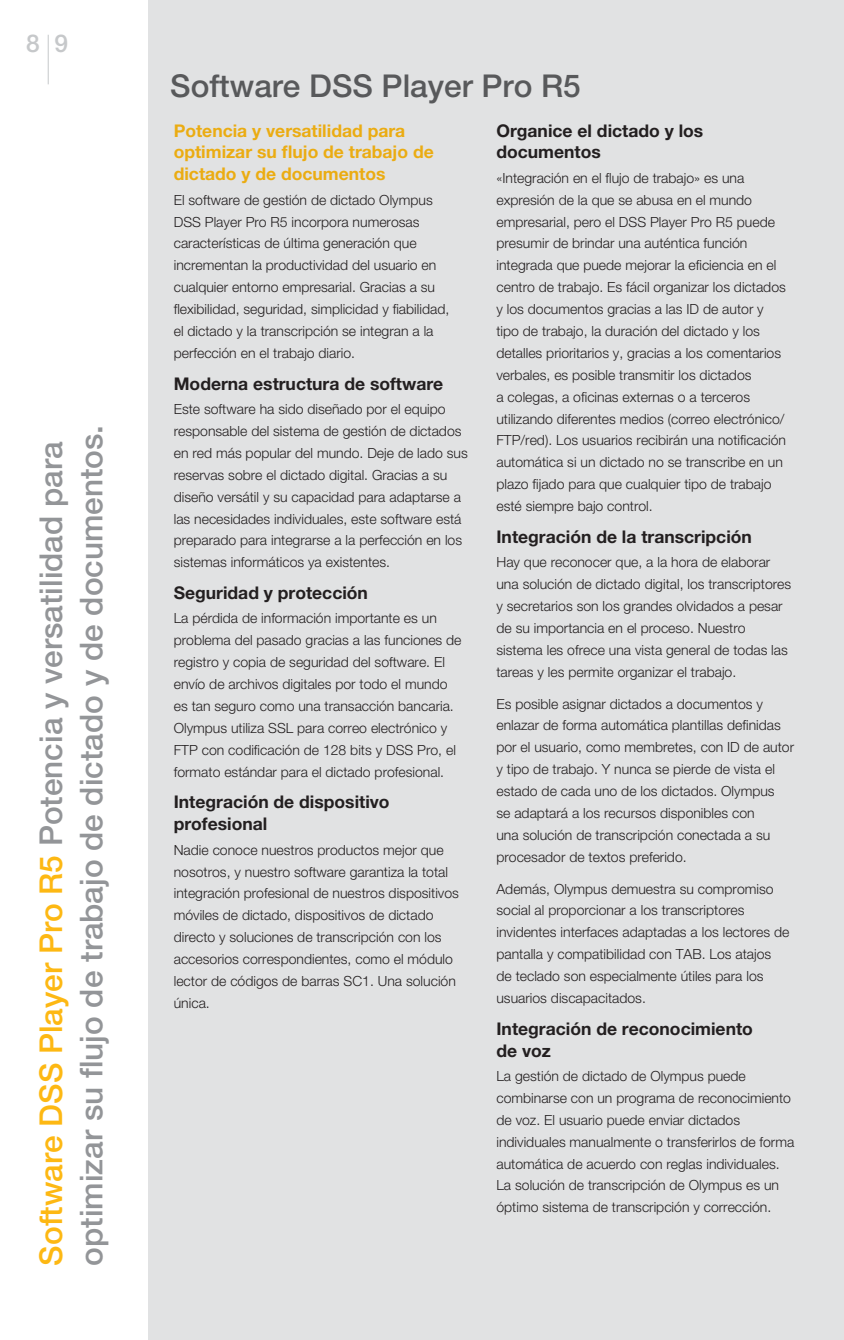
<style>
.page{position:relative;width:844px;height:1340px;background:#fff}
.page>*{position:absolute;margin:0;border:0;box-sizing:border-box;transform-origin:0 0}
.t1{font:500 31.5px/40.2px "Helvetica Neue LT Std";color:#939598}
.t2{font:500 31.5px "Helvetica Neue LT Std";color:#58595b}
.t3{font:500 24.5px "Helvetica Neue LT Std";color:#c6c8ca}
.t4{font:700 17.5px/21.9px "Helvetica Neue LT Std";color:#231f20}
.t5{font:700 17.5px/21.9px "Helvetica Neue LT Std";color:#ebac12}
.t6{font:300 14px/21.9px "Helvetica Neue LT Std";color:#231f20}
.s1{color:#fdb813}
</style>
<div class="page">
<div style="left:149px;top:0;width:694px;height:1339px;background:#e1e2e3"></div>
<hr style="left:48px;top:35px;width:1px;height:49px;background:#c6c8ca">
<h2 class="t3" style="left:26px;top:35px;width:44px">8 9</h2>
<h1 class="t1" style="left:34px;top:1265px;width:842px;rotate:-90deg"><span class="s1">Software DSS Player Pro R5</span> Potencia y versatilidad para optimizar su flujo de trabajo de dictado y de documentos.</h1>
<h1 class="t2" style="left:170px;top:74px;width:412px">Software DSS Player Pro R5</h1>
<p class="t5" style="left:174px;top:121px;width:261px">Potencia y versatilidad para optimizar su flujo de trabajo de dictado y de documentos</p>
<p class="t6" style="left:174px;top:190px;width:277px">El software de gestión de dictado Olympus DSS Player Pro R5 incorpora numerosas características de última generación que incrementan la productividad del usuario en cualquier entorno empresarial. Gracias a su flexibilidad, seguridad, simplicidad y fiabilidad, el dictado y la transcripción se integran a la perfección en el trabajo diario.</p>
<p class="t4" style="left:174px;top:374px;width:271px">Moderna estructura de software</p>
<p class="t6" style="left:174px;top:399px;width:295px">Este software ha sido diseñado por el equipo responsable del sistema de gestión de dictados en red más popular del mundo. Deje de lado sus reservas sobre el dictado digital. Gracias a su diseño versátil y su capacidad para adaptarse a las necesidades individuales, este software está preparado para integrarse a la perfección en los sistemas informáticos ya existentes.</p>
<p class="t4" style="left:174px;top:583px;width:196px">Seguridad y protección</p>
<p class="t6" style="left:174px;top:609px;width:289px">La pérdida de información importante es un problema del pasado gracias a las funciones de registro y copia de seguridad del software. El envío de archivos digitales por todo el mundo es tan seguro como una transacción bancaria.<br>Olympus utiliza SSL para correo electrónico y FTP con codificación de 128 bits y DSS Pro, el formato estándar para el dictado profesional.</p>
<p class="t4" style="left:174px;top:793px;width:217px">Integración de dispositivo profesional</p>
<p class="t6" style="left:174px;top:840px;width:286px">Nadie conoce nuestros productos mejor que nosotros, y nuestro software garantiza la total integración profesional de nuestros dispositivos móviles de dictado, dispositivos de dictado directo y soluciones de transcripción con los accesorios correspondientes, como el módulo lector de códigos de barras SC1. Una solución única.</p>
<p class="t4" style="left:496px;top:121px;width:208px">Organice el dictado y los documentos</p>
<p class="t6" style="left:496px;top:168px;width:291px">«Integración en el flujo de trabajo» es una expresión de la que se abusa en el mundo empresarial, pero el DSS Player Pro R5 puede presumir de brindar una auténtica función integrada que puede mejorar la eficiencia en el centro de trabajo. Es fácil organizar los dictados y los documentos gracias a las ID de autor y tipo de trabajo, la duración del dictado y los detalles prioritarios y, gracias a los comentarios verbales, es posible transmitir los dictados<br>a colegas, a oficinas externas o a terceros utilizando diferentes medios (correo electrónico/ FTP/red). Los usuarios recibirán una notificación automática si un dictado no se transcribe en un plazo fijado para que cualquier tipo de trabajo esté siempre bajo control.</p>
<p class="t4" style="left:496px;top:527px;width:257px">Integración de la transcripción</p>
<p class="t6" style="left:496px;top:553px;width:296px">Hay que reconocer que, a la hora de elaborar una solución de dictado digital, los transcriptores y secretarios son los grandes olvidados a pesar de su importancia en el proceso. Nuestro sistema les ofrece una vista general de todas las tareas y les permite organizar el trabajo.</p>
<p class="t6" style="left:496px;top:694px;width:299px">Es posible asignar dictados a documentos y enlazar de forma automática plantillas definidas por el usuario, como membretes, con ID de autor y tipo de trabajo. Y nunca se pierde de vista el estado de cada uno de los dictados. Olympus<br>se adaptará a los recursos disponibles con<br>una solución de transcripción conectada a su procesador de textos preferido.</p>
<p class="t6" style="left:496px;top:879px;width:294px">Además, Olympus demuestra su compromiso social al proporcionar a los transcriptores invidentes interfaces adaptadas a los lectores de pantalla y compatibilidad con TAB. Los atajos de teclado son especialmente útiles para los usuarios discapacitados.</p>
<p class="t4" style="left:496px;top:1019px;width:258px">Integración de reconocimiento de voz</p>
<p class="t6" style="left:496px;top:1066px;width:299px">La gestión de dictado de Olympus puede combinarse con un programa de reconocimiento de voz. El usuario puede enviar dictados individuales manualmente o transferirlos de forma automática de acuerdo con reglas individuales.<br>La solución de transcripción de Olympus es un óptimo sistema de transcripción y corrección.</p>
</div>
